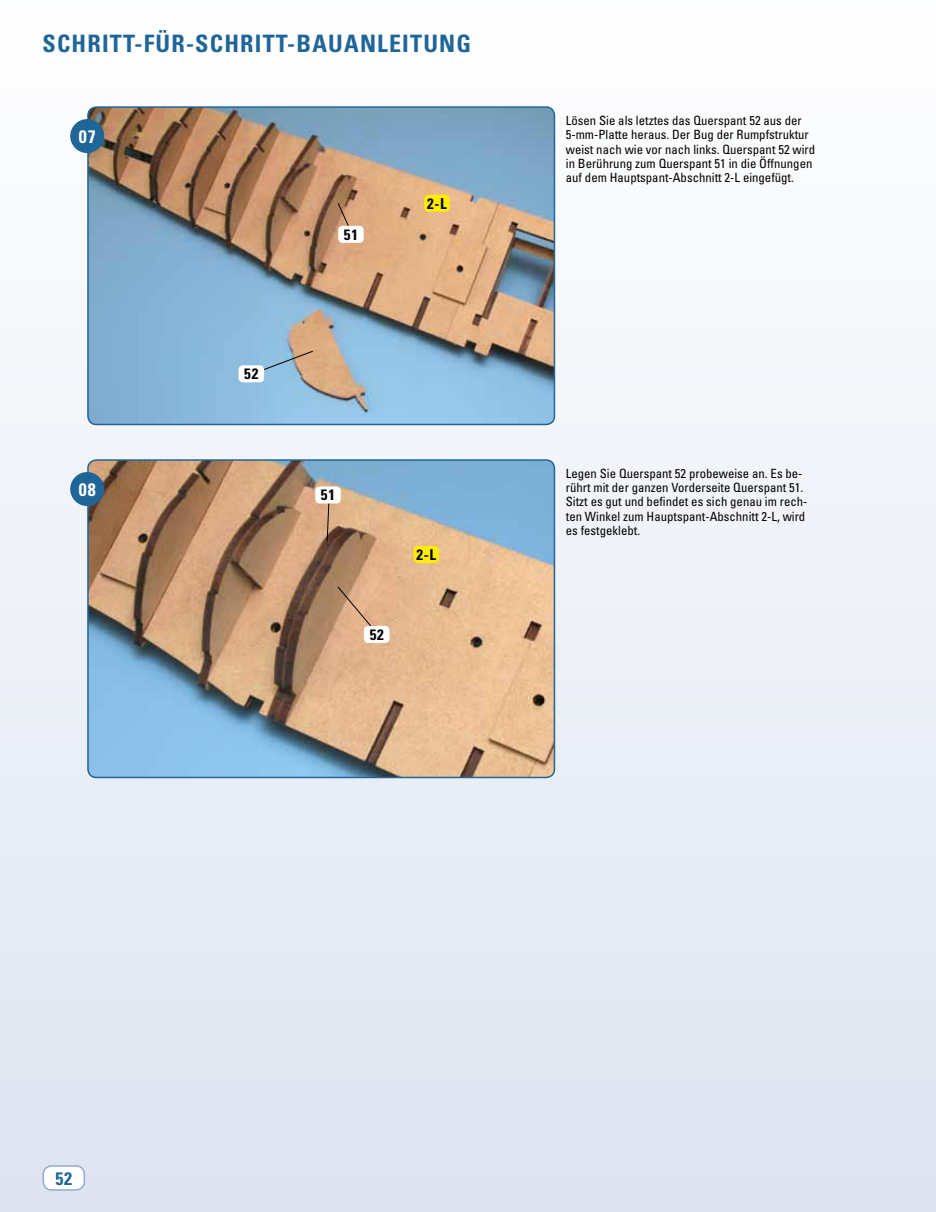
<style>
.page{position:relative;width:936px;height:1212px;background:#fff}
.page>*{position:absolute;margin:0;border:0;box-sizing:border-box;transform-origin:0 0}
.t1{font:700 condensed 24px "Univers";letter-spacing:.05em;color:#206598}
.t2{font:700 condensed 18px "Univers";color:#fff}
.t3{font:700 condensed 18px "Univers";color:#206598}
.t4{font:700 condensed 15px "Univers";letter-spacing:.05em;color:#000}
.t5{font:condensed 12.75px/14.2px "Univers";color:#000}
</style>
<div class="page">
<div style="left:0;top:0;width:935px;height:1212px;background:linear-gradient(to bottom,#fff,#dee4f0)"></div>
<div style="left:43px;top:1166px;width:41px;height:24px;background:#fff;border-radius:9px"></div>
<div style="left:43px;top:1165px;width:42px;height:26px;border:2px solid #93aacb;border-radius:9px"></div>
<img style="left:88px;top:460px;width:466px;height:317px">
<div style="left:87px;top:459px;width:468px;height:319px;border:2px solid #206598;border-radius:9px"></div>
<div style="left:70px;top:472px;width:34px;height:34px;background:#206598;border-radius:50%"></div>
<img style="left:88px;top:107px;width:466px;height:317px">
<div style="left:87px;top:106px;width:468px;height:319px;border:2px solid #206598;border-radius:9px"></div>
<div style="left:70px;top:119px;width:34px;height:34px;background:#206598;border-radius:50%"></div>
<svg style="left:337px;top:202px;width:16px;height:33px"></svg>
<div style="left:338px;top:226px;width:26px;height:17px;background:#fff;border-radius:4px"></div>
<div style="left:424px;top:195px;width:25px;height:17px;background:#ffed00;border-radius:4px"></div>
<svg style="left:251px;top:350px;width:62px;height:25px"></svg>
<div style="left:238px;top:365px;width:26px;height:17px;background:#fff;border-radius:4px"></div>
<svg style="left:337px;top:586px;width:42px;height:49px;background:#d6a784"></svg>
<div style="left:364px;top:626px;width:25px;height:17px;background:#fff;border-radius:4px"></div>
<div style="left:413px;top:546px;width:26px;height:17px;background:#ffed00;border-radius:4px"></div>
<svg style="left:326px;top:503px;width:4px;height:39px"></svg>
<div style="left:315px;top:486px;width:26px;height:17px;background:#fff;border-radius:4px"></div>
<h1 class="t1" style="left:43px;top:29px;width:30px">SCHR</h1>
<h1 class="t1" style="left:102px;top:29px;width:123px">ITT-FÜR-SCHR</h1>
<h1 class="t1" style="left:255px;top:29px;width:218px">ITT-BAUANLEITUNG</h1>
<h2 class="t2" style="left:79px;top:126px;width:18px">07</h2>
<h2 class="t2" style="left:79px;top:479px;width:18px">08</h2>
<p class="t4" style="left:244px;top:365px;width:16px">52</p>
<p class="t4" style="left:344px;top:225px;width:16px">51</p>
<p class="t4" style="left:427px;top:194px;width:20px">2-L</p>
<p class="t4" style="left:321px;top:486px;width:16px">51</p>
<p class="t4" style="left:369px;top:625px;width:16px">52</p>
<p class="t4" style="left:416px;top:545px;width:20px">2-L</p>
<p class="t5" style="left:566px;top:113px;width:251px">Lösen Sie als letztes das Querspant 52 aus der 5-mm-Platte heraus. Der Bug der Rumpfstruktur weist nach wie vor nach links. Querspant 52 wird in Berührung zum Querspant 51 in die Öffnungen auf dem Hauptspant-Abschnitt 2-L eingefügt.</p>
<p class="t5" style="left:566px;top:466px;width:243px">Legen Sie Querspant 52 probeweise an. Es be&shy;rührt mit der ganzen Vorderseite Querspant 51.<br>Sitzt es gut und befindet es sich genau im rech&shy;ten Winkel zum Hauptspant-Abschnitt 2-L, wird es festgeklebt.</p>
<h2 class="t3" style="left:55px;top:1167px;width:18px">52</h2>
</div>
